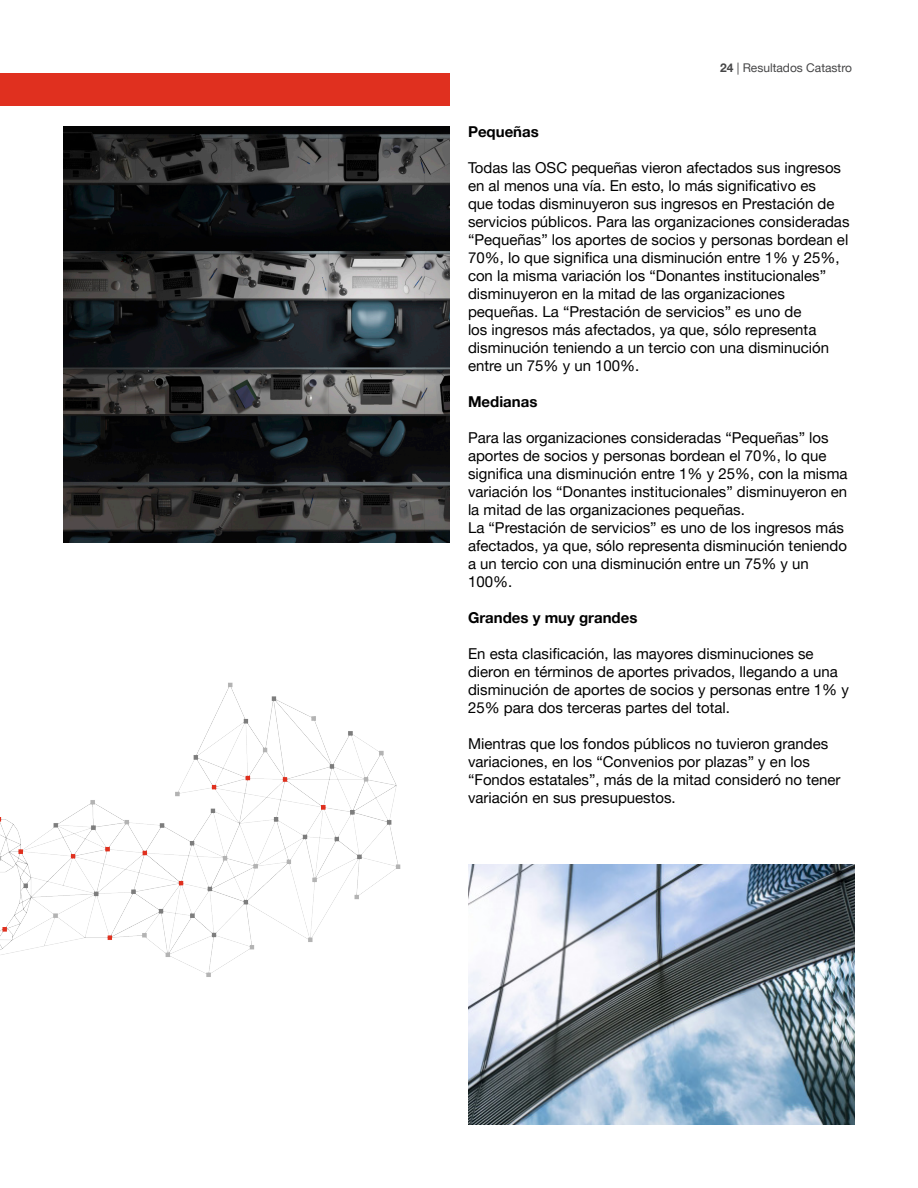
<style>
.page{position:relative;width:918px;height:1188px;background:#fff}
.page>*{position:absolute;margin:0;border:0;box-sizing:border-box;transform-origin:0 0}
.t1{font:15px/18px "Helvetica Neue LT Pro";color:#000}
.t2{font:700 15px "Helvetica Neue LT Pro";color:#000}
.t3{font:12px "Helvetica Neue LT Pro";color:#464647}
.s1{font-weight:700}
</style>
<div class="page">
<img style="left:64px;top:126px;width:386px;height:417px">
<div style="left:0;top:73px;width:450px;height:32px;background:#e0301f"></div>
<img style="left:0;top:682px;width:401px;height:295px">
<img style="left:468px;top:864px;width:386px;height:260px">
<p class="t3" style="left:720px;top:61px;width:134px"><span class="s1">24</span> | Resultados Catastro</p>
<p class="t2" style="left:468px;top:122px;width:72px">Pequeñas</p>
<p class="t1" style="left:468px;top:158px;width:383px">Todas las OSC pequeñas vieron afectados sus ingresos en al menos una vía. En esto, lo más significativo es<br>que todas disminuyeron sus ingresos en Prestación de servicios públicos. Para las organizaciones consideradas “Pequeñas” los aportes de socios y personas bordean el 70%, lo que significa una disminución entre 1% y 25%, con la misma variación los “Donantes institucionales” disminuyeron en la mitad de las organizaciones pequeñas. La “Prestación de servicios” es uno de<br>los ingresos más afectados, ya que, sólo representa disminución teniendo a un tercio con una disminución entre un 75% y un 100%.</p>
<p class="t2" style="left:468px;top:392px;width:71px">Medianas</p>
<p class="t1" style="left:468px;top:428px;width:381px">Para las organizaciones consideradas “Pequeñas” los aportes de socios y personas bordean el 70%, lo que significa una disminución entre 1% y 25%, con la misma variación los “Donantes institucionales” disminuyeron en la mitad de las organizaciones pequeñas.</p>
<p class="t1" style="left:468px;top:518px;width:380px">La “Prestación de servicios” es uno de los ingresos más afectados, ya que, sólo representa disminución teniendo a un tercio con una disminución entre un 75% y un 100%.</p>
<p class="t2" style="left:468px;top:608px;width:171px">Grandes y muy grandes</p>
<p class="t1" style="left:468px;top:644px;width:382px">En esta clasificación, las mayores disminuciones se dieron en términos de aportes privados, llegando a una disminución de aportes de socios y personas entre 1% y 25% para dos terceras partes del total.</p>
<p class="t1" style="left:468px;top:734px;width:374px">Mientras que los fondos públicos no tuvieron grandes variaciones, en los “Convenios por plazas” y en los “Fondos estatales”, más de la mitad consideró no tener variación en sus presupuestos.</p>
</div>
